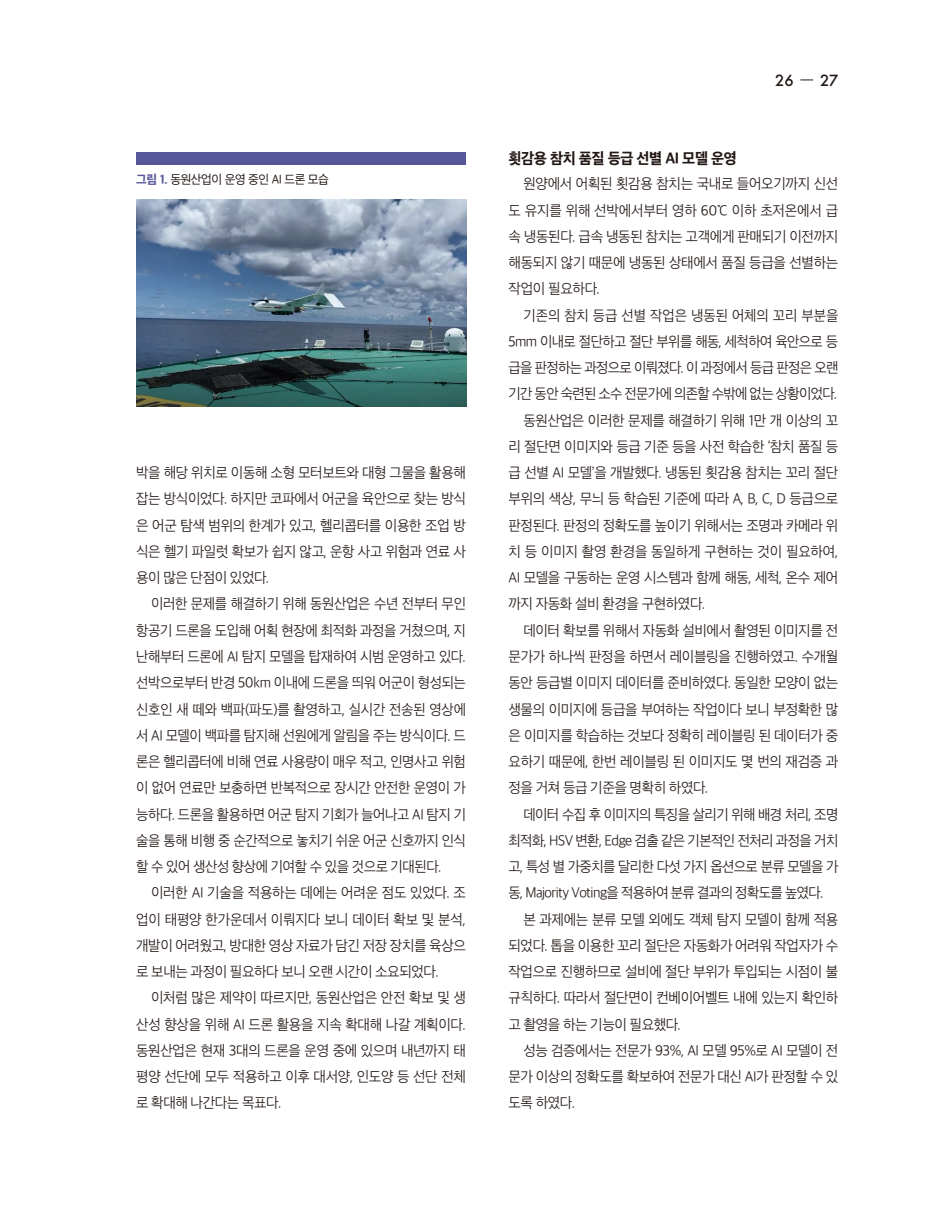
<style>
.page{position:relative;width:932px;height:1208px;background:#fff}
.page>*{position:absolute;margin:0;border:0;box-sizing:border-box;transform-origin:0 0}
.중제_10_5{font:800 15.75px "Apple SD Gothic Neo";letter-spacing:-.025em;color:#231916;scale:.96 1}
.본문고딕_10{font:300 15px/26.2px "Apple SD Gothic Neo";letter-spacing:-.025em;color:#231916;text-align:justify;scale:.96 1}
.본문고딕_10-2{font:300 15px/26.2px "Apple SD Gothic Neo";letter-spacing:-.025em;color:#231916;text-align:justify;scale:.95 1}
.t1{font:500 15px "Futura";color:#231916}
.표_그림_제목_8_5{font:12.9px "Apple SD Gothic Neo";letter-spacing:-.03em;color:#231916;scale:.96 1}
.s1{font-weight:800;font-size:12.75px;color:#57569a}
</style>
<div class="page">
<svg style="left:800px;top:80px;width:12px;height:1px"></svg>
<div style="left:136px;top:152px;width:330px;height:13px;background:#57569a"></div>
<img style="left:136px;top:199px;width:330px;height:207px">
<p class="표_그림_제목_8_5" style="left:136px;top:172px;width:202px"><span class="s1">그림 1.</span> 동원산업이 운영 중인 AI 드론 모습</p>
<p class="본문고딕_10" style="left:136px;top:460px;width:345px">박을 해당 위치로 이동해 소형 모터보트와 대형 그물을 활용해 잡는 방식이었다. 하지만 코파에서 어군을 육안으로 찾는 방식 은 어군 탐색 범위의 한계가 있고, 헬리콥터를 이용한 조업 방 식은 헬기 파일럿 확보가 쉽지 않고, 운항 사고 위험과 연료 사 용이 많은 단점이 있었다.</p>
<p class="본문고딕_10-2" style="left:136px;top:592px;width:348px;text-indent:15px">이러한 문제를 해결하기 위해 동원산업은 수년 전부터 무인 항공기 드론을 도입해 어획 현장에 최적화 과정을 거쳤으며, 지 난해부터 드론에 AI 탐지 모델을 탑재하여 시범 운영하고 있다. 선박으로부터 반경 50km 이내에 드론을 띄워 어군이 형성되는 신호인 새 떼와 백파(파도)를 촬영하고, 실시간 전송된 영상에 서 AI 모델이 백파를 탐지해 선원에게 알림을 주는 방식이다. 드 론은 헬리콥터에 비해 연료 사용량이 매우 적고, 인명사고 위험 이 없어 연료만 보충하면 반복적으로 장시간 안전한 운영이 가 능하다. 드론을 활용하면 어군 탐지 기회가 늘어나고 AI 탐지 기 술을 통해 비행 중 순간적으로 놓치기 쉬운 어군 신호까지 인식 할 수 있어 생산성 향상에 기여할 수 있을 것으로 기대된다.</p>
<p class="본문고딕_10" style="left:136px;top:880px;width:345px;text-indent:15px">이러한 AI 기술을 적용하는 데에는 어려운 점도 있었다. 조 업이 태평양 한가운데서 이뤄지다 보니 데이터 확보 및 분석, 개발이 어려웠고, 방대한 영상 자료가 담긴 저장 장치를 육상으 로 보내는 과정이 필요하다 보니 오랜 시간이 소요되었다.</p>
<p class="본문고딕_10" style="left:136px;top:985px;width:345px;text-indent:15px">이처럼 많은 제약이 따르지만, 동원산업은 안전 확보 및 생 산성 향상을 위해 AI 드론 활용을 지속 확대해 나갈 계획이다. 동원산업은 현재 3대의 드론을 운영 중에 있으며 내년까지 태 평양 선단에 모두 적용하고 이후 대서양, 인도양 등 선단 전체 로 확대해 나간다는 목표다.</p>
<p class="t1" style="left:775px;top:70px;width:20px">26</p>
<p class="t1" style="left:820px;top:70px;width:20px">27</p>
<p class="중제_10_5" style="left:508px;top:149px;width:239px">횟감용 참치 품질 등급 선별 AI 모델 운영</p>
<p class="본문고딕_10" style="left:508px;top:172px;width:345px;text-indent:15px">원양에서 어획된 횟감용 참치는 국내로 들어오기까지 신선 도 유지를 위해 선박에서부터 영하 60℃ 이하 초저온에서 급 속 냉동된다. 급속 냉동된 참치는 고객에게 판매되기 이전까지 해동되지 않기 때문에 냉동된 상태에서 품질 등급을 선별하는 작업이 필요하다.</p>
<p class="본문고딕_10-2" style="left:508px;top:303px;width:348px;text-indent:15px">기존의 참치 등급 선별 작업은 냉동된 어체의 꼬리 부분을 5mm 이내로 절단하고 절단 부위를 해동, 세척하여 육안으로 등 급을 판정하는 과정으로 이뤄졌다. 이 과정에서 등급 판정은 오랜 기간 동안 숙련된 소수 전문가에 의존할 수밖에 없는 상황이었다.</p>
<p class="본문고딕_10" style="left:508px;top:408px;width:345px;text-indent:15px">동원산업은 이러한 문제를 해결하기 위해 1만 개 이상의 꼬 리 절단면 이미지와 등급 기준 등을 사전 학습한 ‘참치 품질 등 급 선별 AI 모델’을 개발했다. 냉동된 횟감용 참치는 꼬리 절단 부위의 색상, 무늬 등 학습된 기준에 따라 A, B, C, D 등급으로 판정된다. 판정의 정확도를 높이기 위해서는 조명과 카메라 위 치 등 이미지 촬영 환경을 동일하게 구현하는 것이 필요하여, AI 모델을 구동하는 운영 시스템과 함께 해동, 세척, 온수 제어 까지 자동화 설비 환경을 구현하였다.</p>
<p class="본문고딕_10" style="left:508px;top:618px;width:345px;text-indent:15px">데이터 확보를 위해서 자동화 설비에서 촬영된 이미지를 전 문가가 하나씩 판정을 하면서 레이블링을 진행하였고. 수개월 동안 등급별 이미지 데이터를 준비하였다. 동일한 모양이 없는 생물의 이미지에 등급을 부여하는 작업이다 보니 부정확한 많 은 이미지를 학습하는 것보다 정확히 레이블링 된 데이터가 중 요하기 때문에, 한번 레이블링 된 이미지도 몇 번의 재검증 과 정을 거쳐 등급 기준을 명확히 하였다.</p>
<p class="본문고딕_10-2" style="left:508px;top:802px;width:348px;text-indent:15px">데이터 수집 후 이미지의 특징을 살리기 위해 배경 처리, 조명 최적화, HSV 변환, Edge 검출 같은 기본적인 전처리 과정을 거치 고, 특성 별 가중치를 달리한 다섯 가지 옵션으로 분류 모델을 가 동, Majority Voting을 적용하여 분류 결과의 정확도를 높였다.</p>
<p class="본문고딕_10" style="left:508px;top:907px;width:345px;text-indent:15px">본 과제에는 분류 모델 외에도 객체 탐지 모델이 함께 적용 되었다. 톱을 이용한 꼬리 절단은 자동화가 어려워 작업자가 수 작업으로 진행하므로 설비에 절단 부위가 투입되는 시점이 불 규칙하다. 따라서 절단면이 컨베이어벨트 내에 있는지 확인하 고 촬영을 하는 기능이 필요했다.</p>
<p class="본문고딕_10" style="left:508px;top:1038px;width:345px;text-indent:15px">성능 검증에서는 전문가 93%, AI 모델 95%로 AI 모델이 전 문가 이상의 정확도를 확보하여 전문가 대신 AI가 판정할 수 있 도록 하였다.</p>
</div>
